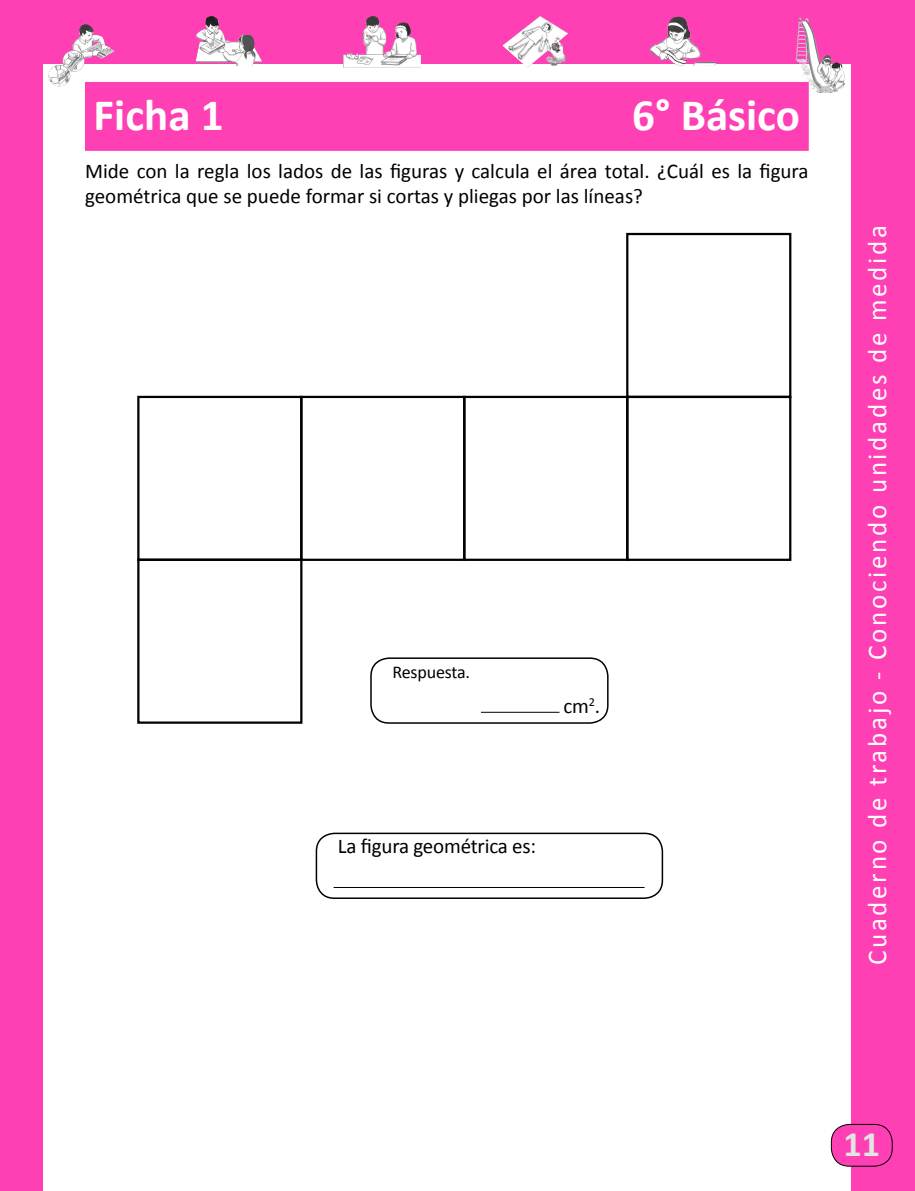
<style>
.page{position:relative;width:915px;height:1191px;background:#fff}
.page>*{position:absolute;margin:0;border:0;box-sizing:border-box;transform-origin:0 0}
.t1{font:700 45px "Calibri";color:#fff}
.t2{font:700 36px "Calibri";color:#e3e4e4}
.t3{font:27px "Calibri";letter-spacing:.1em;color:#fff}
.t4{font:21px/25.2px "Calibri";color:#000}
.t5{font:18px "Calibri";letter-spacing:-.01em;color:#000}
</style>
<div class="page">
<svg style="left:42px;top:0;width:808px;height:64px;background:#f856b8"></svg>
<div style="left:850px;top:0;width:64px;height:1191px;background:#ff3fb4"></div>
<div style="left:0;top:0;width:42px;height:1191px;background:#ff3fb4"></div>
<div style="left:831px;top:1124px;width:60px;height:42px;background:#ff3fb4;border-radius:18px"></div>
<div style="left:830px;top:1124px;width:62px;height:42px;border:1px solid #000;border-radius:18px"></div>
<div style="left:85px;top:82px;width:723px;height:69px;background:#ff3fb4;border:1px solid #ff3fb4"></div>
<img style="left:795px;top:18px;width:4px;height:42px">
<img style="left:657px;top:17px;width:21px;height:27px">
<img style="left:74px;top:24px;width:11px;height:19px">
<img style="left:203px;top:16px;width:10px;height:14px">
<img style="left:362px;top:16px;width:10px;height:29px">
<img style="left:522px;top:16px;width:18px;height:13px">
<div style="left:626px;top:233px;width:165px;height:165px;border:2px solid #000"></div>
<div style="left:626px;top:396px;width:165px;height:165px;border:2px solid #000"></div>
<div style="left:463px;top:396px;width:165px;height:165px;border:2px solid #000"></div>
<div style="left:300px;top:396px;width:165px;height:165px;border:2px solid #000"></div>
<div style="left:137px;top:396px;width:165px;height:165px;border:2px solid #000"></div>
<div style="left:137px;top:558px;width:165px;height:165px;border:2px solid #000"></div>
<hr style="left:481px;top:712px;width:78px;height:1px;background:#000">
<div style="left:370px;top:657px;width:238px;height:66px;border:2px solid #000;border-radius:18px"></div>
<hr style="left:333px;top:887px;width:311px;height:1px;background:#000">
<div style="left:315px;top:832px;width:348px;height:67px;border:2px solid #000;border-radius:18px"></div>
<h1 class="t1" style="left:94px;top:86px;width:131px">Ficha 1</h1>
<h1 class="t1" style="left:632px;top:86px;width:169px">6° Básico</h1>
<p class="t4" style="left:85px;top:159px;width:724px">Mide con la regla los lados de las figuras y calcula el área total. ¿Cuál es la figura geométrica que se puede formar si cortas y pliegas por las líneas?</p>
<p class="t5" style="left:392px;top:660px;width:79px">Respuesta.</p>
<p class="t4" style="left:563px;top:693px;width:38px">cm<sup>2</sup>.</p>
<p class="t4" style="left:338px;top:833px;width:200px">La figura geométrica es:</p>
<p class="t3" style="left:859px;top:965px;width:741px;rotate:-90deg">Cuaderno de trabajo - Conociendo unidades de medida</p>
<h2 class="t2" style="left:843px;top:1121px;width:38px">11</h2>
</div>
